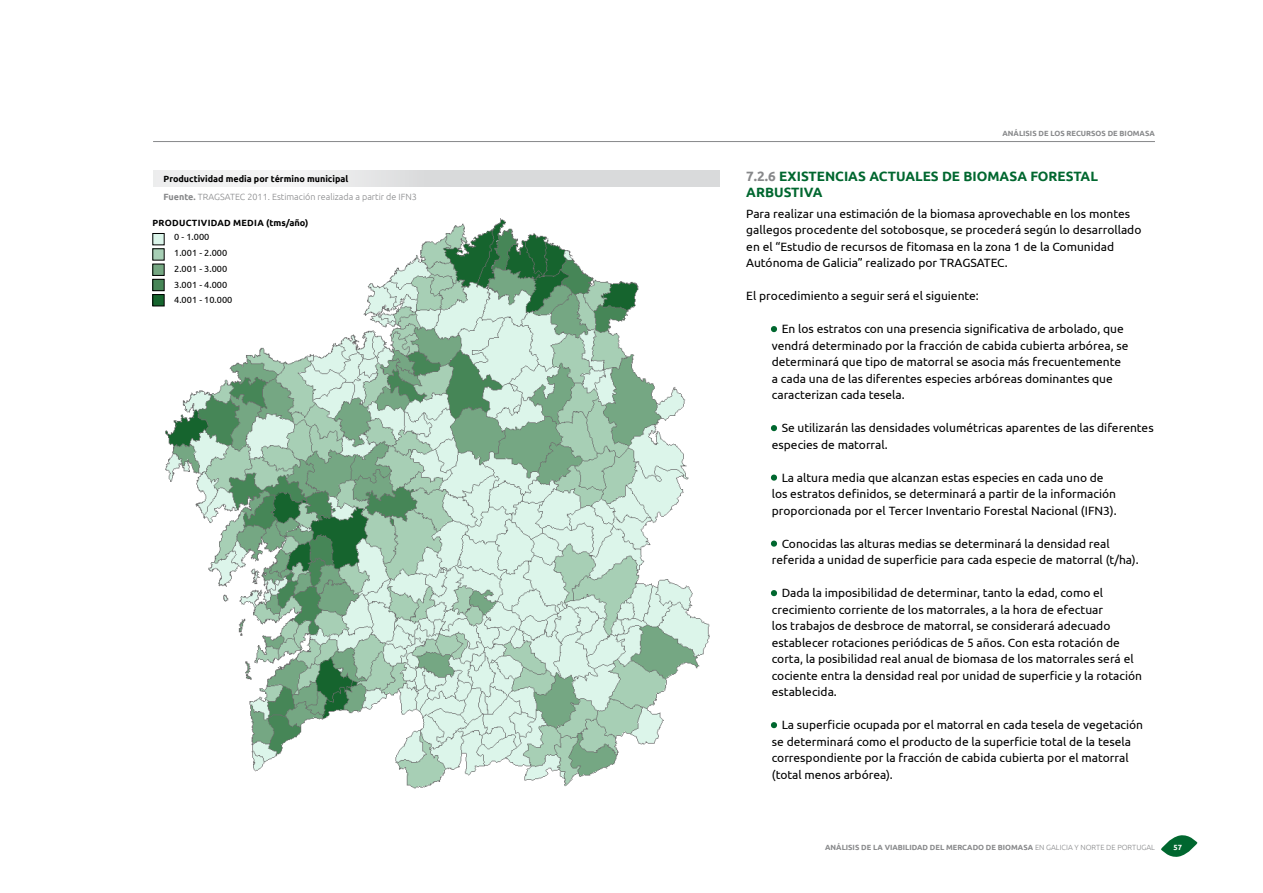
<style>
.page{position:relative;width:1263px;height:893px;background:#fff}
.page>*{position:absolute;margin:0;border:0;box-sizing:border-box;transform-origin:0 0}
.t1{font:700 13.5px/16.5px "Ubuntu";color:#00672f}
.t2{font:12px/16.5px "Ubuntu";color:#000}
.t3{font:300 9px "Ubuntu";color:#87888a}
.t4{font:9px/15.8px "Ubuntu";color:#000}
.t5{font:700 9px "Ubuntu";color:#000}
.t6{font:700 9px "Ubuntu";letter-spacing:.03em;color:#000}
.t7{font:700 7.5px "Ubuntu";color:#87888a}
.t8{font:700 7.5px "Ubuntu";color:#fff}
.s1{font-weight:700}
.s2{color:#87888a}
.s3{color:#00672f}
.s4{font-weight:300}
</style>
<div class="page">
<hr style="left:153px;top:141px;width:1002px;height:1px;background:#87888a">
<svg style="left:1161px;top:835px;width:36px;height:22px"></svg>
<svg style="left:771px;top:326px;width:6px;height:7px"></svg>
<svg style="left:771px;top:425px;width:6px;height:7px"></svg>
<svg style="left:770px;top:474px;width:7px;height:7px"></svg>
<svg style="left:770px;top:540px;width:7px;height:7px"></svg>
<svg style="left:771px;top:590px;width:6px;height:7px"></svg>
<svg style="left:771px;top:722px;width:6px;height:7px"></svg>
<div style="left:153px;top:170px;width:567px;height:16px;background:linear-gradient(to right,#f3f3f4,#d2d3d4)"></div>
<img style="left:153px;top:218px;width:557px;height:571px">
<p class="t5" style="left:164px;top:173px;width:186px">Productividad media por término municipal</p>
<p class="t6" style="left:153px;top:217px;width:157px">PRODUCTIVIDAD MEDIA (tms/año)</p>
<p class="t4" style="left:174px;top:229px;width:60px">0 - 1.000<br>1.001 - 2.000<br>2.001 - 3.000<br>3.001 - 4.000<br>4.001 - 10.000</p>
<p class="t3" style="left:164px;top:191px;width:255px"><span class="s1">Fuente.</span> TRAGSATEC 2011. Estimación realizada a partir de IFN3</p>
<p class="t7" style="left:1002px;top:129px;width:154px">ANÁLISIS DE LOS RECURSOS DE BIOMASA</p>
<p class="t1" style="left:746px;top:167px;width:353px"><span class="s2">7.2.6</span> EXISTENCIAS ACTUALES DE BIOMASA FORESTAL<br>ARBUSTIVA</p>
<p class="t2" style="left:746px;top:205px;width:397px">Para realizar una estimación de la biomasa aprovechable en los montes gallegos procedente del sotobosque, se procederá según lo desarrollado en el “Estudio de recursos de fitomasa en la zona 1 de la Comunidad Autónoma de Galicia” realizado por TRAGSATEC.</p>
<p class="t2" style="left:746px;top:287px;width:234px">El procedimiento a seguir será el siguiente:</p>
<p class="t2" style="left:772px;top:320px;width:358px"><span class="s3">•</span> En los estratos con una presencia significativa de arbolado, que vendrá determinado por la fracción de cabida cubierta arbórea, se determinará que tipo de matorral se asocia más frecuentemente a cada una de las diferentes especies arbóreas dominantes que caracterizan cada tesela.</p>
<p class="t2" style="left:772px;top:419px;width:383px"><span class="s3">•</span> Se utilizarán las densidades volumétricas aparentes de las diferentes especies de matorral.</p>
<p class="t2" style="left:772px;top:469px;width:346px"><span class="s3">•</span> La altura media que alcanzan estas especies en cada uno de los estratos definidos, se determinará a partir de la información proporcionada por el Tercer Inventario Forestal Nacional (IFN3).</p>
<p class="t2" style="left:772px;top:535px;width:368px"><span class="s3">•</span> Conocidas las alturas medias se determinará la densidad real referida a unidad de superficie para cada especie de matorral (t/ha).</p>
<p class="t2" style="left:772px;top:584px;width:372px"><span class="s3">•</span> Dada la imposibilidad de determinar, tanto la edad, como el crecimiento corriente de los matorrales, a la hora de efectuar<br>los trabajos de desbroce de matorral, se considerará adecuado establecer rotaciones periódicas de 5 años. Con esta rotación de corta, la posibilidad real anual de biomasa de los matorrales será el cociente entra la densidad real por unidad de superficie y la rotación establecida.</p>
<p class="t2" style="left:772px;top:716px;width:373px"><span class="s3">•</span> La superficie ocupada por el matorral en cada tesela de vegetación se determinará como el producto de la superficie total de la tesela correspondiente por la fracción de cabida cubierta por el matorral (total menos arbórea).</p>
<p class="t7" style="left:825px;top:842px;width:331px">ANÁLISIS DE LA VIABILIDAD DEL MERCADO DE BIOMASA <span class="s4">EN GALICIA Y NORTE DE PORTUGAL</span></p>
<p class="t8" style="left:1173px;top:842px;width:10px">57</p>
</div>
